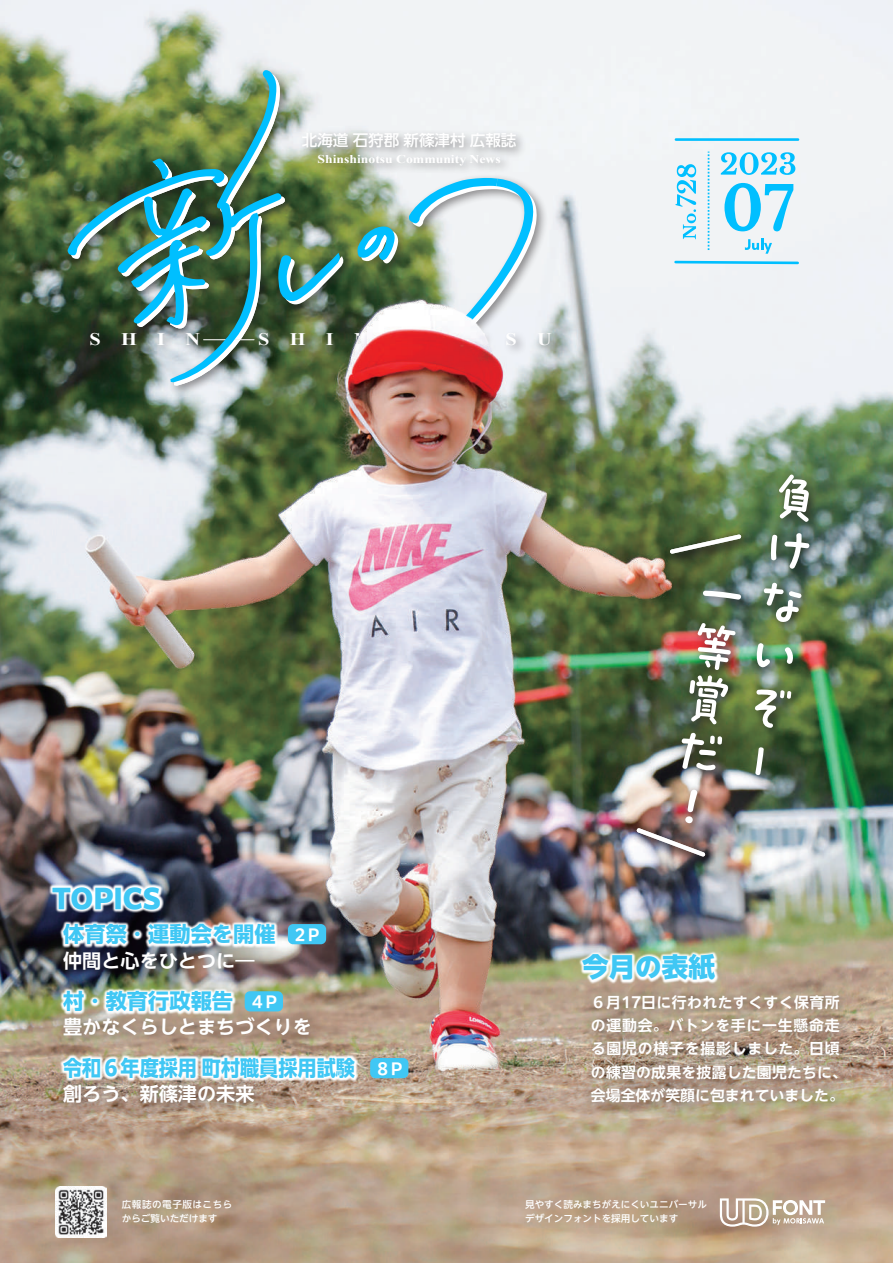
<style>
.page{position:relative;width:893px;height:1263px;background:#fff}
.page>*{position:absolute;margin:0;border:0;box-sizing:border-box;transform-origin:0 0}
.t1{font:53.1px/53.1px "P Puhu Holiday Min 2 R";color:#fff;text-align:justify}
.t2{font:800 26.55px "PUD Shin Go NT Pr 6 N";color:#40c7f4}
.t3{font:700 21.3px "PUD Shin Go NT Pr 6 N";color:#40c7f4}
.t4{font:700 21.3px "PUD Shin Go NT Pr 6 N";color:#40c7f4;scale:.9 1}
.t5{font:700 19.2px "PUD Shin Go NT Pr 6 N De";color:#fff}
.t6{font:700 17.7px "Times New Roman";letter-spacing:1em;color:#fff;scale:1.15 1}
.t7{font:700 15.9px "PUD Shin Go NT Pr 6 N De";color:#fff}
.t8{font:500 15.6px "PUD Shin Go NT Pr 6 N";color:#fff}
.t9{font:700 14.85px/23.4px "PUD Shin Go NT Pr 6 N De";letter-spacing:.03em;color:#fff}
.t10{font:700 11.85px "Times New Roman";color:#fff;scale:1.15 1}
.t11{font:500 9.6px/13.8px "PUD Shin Go NT Pr 6 N";color:#fff}
.t12{font:500 9.6px/13.8px "PUD Shin Go NT Pr 6 N";letter-spacing:.055em;color:#fff}
.s1{font-family:"PUD Shin Go NT Pr 6 N De";font-size:15.9px;color:#fff}
</style>
<div class="page">
<img style="left:0;top:0;width:893px;height:1263px">
<div style="left:63px;top:65px;width:498px;height:331px;background:#231f20;opacity:.49"></div>
<img style="left:68px;top:70px;width:277px;height:315px">
<svg style="left:406px;top:178px;width:131px;height:191px"></svg>
<svg style="left:357px;top:227px;width:41px;height:36px"></svg>
<hr style="left:676px;top:138px;width:122px;height:3px;background:#00bfff">
<svg style="left:673px;top:152px;width:127px;height:113px"></svg>
<svg style="left:578px;top:950px;width:141px;height:34px"></svg>
<div style="left:580px;top:983px;width:274px;height:135px;background:#231f20;opacity:.5"></div>
<svg style="left:49px;top:883px;width:115px;height:30px"></svg>
<svg style="left:59px;top:920px;width:220px;height:28px"></svg>
<div style="left:52px;top:940px;width:216px;height:45px;background:#231f20;opacity:.5"></div>
<div style="left:289px;top:925px;width:36px;height:18px;background:#40c7f4;border-radius:4px"></div>
<div style="left:288px;top:924px;width:38px;height:20px;border:2px solid #40c7f4;border-radius:4px"></div>
<svg style="left:60px;top:987px;width:177px;height:19px"></svg>
<div style="left:52px;top:1006px;width:272px;height:45px;background:#231f20;opacity:.5"></div>
<div style="left:246px;top:992px;width:36px;height:18px;background:#40c7f4;border-radius:4px"></div>
<div style="left:245px;top:991px;width:38px;height:20px;border:2px solid #40c7f4;border-radius:4px"></div>
<svg style="left:59px;top:1054px;width:299px;height:28px"></svg>
<div style="left:371px;top:1059px;width:36px;height:18px;background:#40c7f4;border-radius:4px"></div>
<div style="left:370px;top:1058px;width:38px;height:20px;border:2px solid #40c7f4;border-radius:4px"></div>
<div style="left:52px;top:1073px;width:217px;height:45px;background:#231f20;opacity:.5"></div>
<img style="left:55px;top:1186px;width:52px;height:51px">
<svg style="left:720px;top:1198px;width:105px;height:29px"></svg>
<div style="left:676px;top:469px;width:145px;height:366px;background:#231f20;opacity:.8"></div>
<div style="left:664px;top:529px;width:89px;height:36px;background:#231f20;opacity:.8"></div>
<svg style="left:667px;top:532px;width:77px;height:25px;background:#647453"></svg>
<div style="left:631px;top:822px;width:86px;height:46px;background:#231f20;opacity:.8"></div>
<svg style="left:633px;top:825px;width:75px;height:35px"></svg>
<p class="t8" style="left:302px;top:132px;width:216px">北海道 石狩郡 新篠津村 広報誌</p>
<p class="t10" style="left:318px;top:150px;width:161px">Shinshinotsu Community News</p>
<p class="t6" style="left:90px;top:326px;width:98px">SHIN</p>
<p class="t6" style="left:258px;top:326px;width:129px">SHINO</p>
<p class="t6" style="left:472px;top:326px;width:71px">TSU</p>
<h2 class="t2" style="left:52px;top:884px;width:110px">TOPICS</h2>
<h3 class="t3" style="left:63px;top:923px;width:214px">体育祭・運動会を開催</h3>
<p class="t5" style="left:63px;top:950px;width:193px">仲間と心をひとつに―</p>
<p class="t7" style="left:292px;top:926px;width:29px">２P</p>
<h3 class="t3" style="left:63px;top:990px;width:172px">村・教育行政報告</h3>
<p class="t5" style="left:63px;top:1016px;width:250px">豊かなくらしとまちづくりを</p>
<p class="t7" style="left:249px;top:993px;width:29px">４P</p>
<h3 class="t4" style="left:63px;top:1056px;width:378px">令和６年度採用 町村職員採用試験 <span class="s1">８P</span></h3>
<p class="t5" style="left:63px;top:1083px;width:193px">創ろう、新篠津の未来</p>
<h1 class="t1" style="left:699px;top:563px;width:28px;rotate:8deg">一等賞だ！</h1>
<h1 class="t1" style="left:774px;top:466px;width:28px;rotate:8deg">負けないぞー</h1>
<h2 class="t2" style="left:582px;top:953px;width:134px">今月の表紙</h2>
<p class="t9" style="left:591px;top:991px;width:258px">６月17日に行われたすくすく保育所の運動会。バトンを手に一生懸命走る園児の様子を撮影しました。日頃の練習の成果を披露した園児たちに、会場全体が笑顔に包まれていました。</p>
<p class="t12" style="left:122px;top:1198px;width:112px">広報誌の電子版はこちらからご覧いただけます</p>
<p class="t11" style="left:525px;top:1198px;width:183px">見やすく読みまちがえにくいユニバーサルデザインフォントを採用しています</p>
</div>
